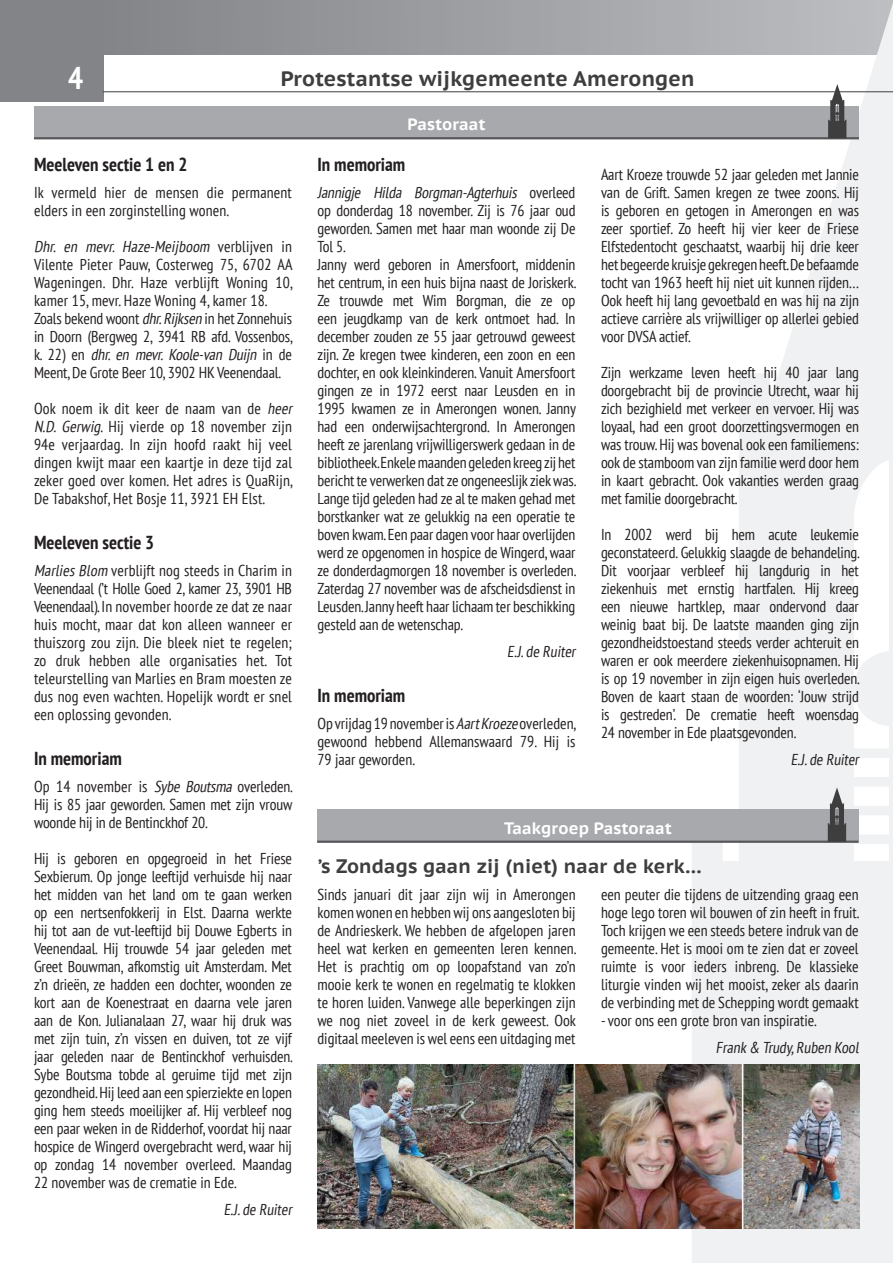
<style>
.page{position:relative;width:893px;height:1263px;background:#fff}
.page>*{position:absolute;margin:0;border:0;box-sizing:border-box;transform-origin:0 0}
.t1{font:700 condensed 31.5px "PT Sans";color:#fff}
.t2{font:700 21px "PT Sans Caption";letter-spacing:.01em;color:#3e3e3f}
.t3{font:700 19.5px "PT Sans Caption";letter-spacing:.01em;color:#3e3e3f}
.t4{font:700 condensed 18.75px "PT Sans";color:#231f20}
.t5{font:700 16.5px "PT Sans Caption";letter-spacing:.01em;color:#fff}
.t6{font:condensed 15.75px/18px "PT Sans";letter-spacing:-.01em;color:#231f20;text-align:justify}
.t7{font:condensed 15.75px/18px "PT Sans";letter-spacing:.01em;color:#231f20}
.s1{font-style:italic}
</style>
<div class="page">
<svg style="left:104px;top:0;width:588px;height:54px;background:#97999c"></svg>
<div style="left:0;top:0;width:104px;height:102px;background:#828487"></div>
<svg style="left:692px;top:0;width:201px;height:1263px;fill:#f0f1f2"></svg>
<hr style="left:103px;top:91px;width:790px;height:1px;background:#3e3e3f">
<div style="left:34px;top:106px;width:825px;height:32px;background:#a8a9ad"></div>
<hr style="left:34px;top:137px;width:825px;height:2px;background:#57585a">
<svg style="left:828px;top:84px;width:18px;height:54px"></svg>
<div style="left:317px;top:809px;width:542px;height:32px;background:#a8a9ad"></div>
<hr style="left:317px;top:840px;width:542px;height:3px;background:#57585a">
<svg style="left:828px;top:787px;width:18px;height:55px"></svg>
<img style="left:317px;top:1064px;width:542px;height:165px">
<h1 class="t1" style="left:68px;top:57px;width:17px">4</h1>
<h2 class="t2" style="left:281px;top:64px;width:415px">Protestantse wijkgemeente Amerongen</h2>
<p class="t4" style="left:34px;top:152px;width:155px">Meeleven sectie 1 en 2</p>
<p class="t7" style="left:34px;top:183px;width:259px">Ik vermeld hier de mensen die permanent elders in een zorginstelling wonen.</p>
<p class="t6" style="left:34px;top:237px;width:260px;text-align:left"><span class="s1">Dhr. en mevr. Haze-Meijboom</span> v e r b l i j v e n i n Vilente Pieter Pauw, Costerweg 75, 6702 AA Wageningen. Dhr. Haze verblijft Woning 10, kamer 15, mevr. Haze Woning 4, kamer 18.<br>Zoals bekend woont <span class="s1">dhr.Rijksen</span> in het Zonnehuis in Doorn (Bergweg 2, 3941 RB afd. Vossenbos, k . 2 2 ) e n <span class="s1">dhr. en mevr. Koole-van Duijn</span> i n d e Meent, De Grote Beer 10, 3902 HK Veenendaal.</p>
<p class="t7" style="left:34px;top:399px;width:263px">Ook noem ik dit keer de naam van de <span class="s1">heer N.D. Gerwig</span>. Hij vierde op 18 november zijn 94e verjaardag. In zijn hoofd raakt hij veel dingen kwijt maar een kaartje in deze tijd zal zeker goed over komen. Het adres is QuaRijn, De Tabakshof, Het Bosje 11, 3921 EH Elst.</p>
<p class="t4" style="left:34px;top:530px;width:122px">Meeleven sectie 3</p>
<p class="t6" style="left:34px;top:561px;width:260px"><span class="s1">MarliesBlom</span> verblijft nog steeds in Charim in Veenendaal (’t Holle Goed 2, kamer 23, 3901 HB Veenendaal). In november hoorde ze dat ze naar huis mocht, maar dat kon alleen wanneer er thuiszorg zou zijn. Die bleek niet te regelen; zo druk hebben alle organisaties het. Tot teleurstelling van Marlies en Bram moesten ze dus nog even wachten. Hopelijk wordt er snel een oplossing gevonden.</p>
<p class="t4" style="left:34px;top:746px;width:89px">In memoriam</p>
<p class="t6" style="left:34px;top:777px;width:260px">Op 14 november is <span class="s1">Sybe Boutsma</span> overleden.<br>Hij is 85 jaar geworden. Samen met zijn vrouw woonde hij in de Bentinckhof 20.</p>
<p class="t6" style="left:34px;top:849px;width:260px">Hij is geboren en opgegroeid in het Friese Sexbierum. Op jonge leeftijd verhuisde hij naar het midden van het land om te gaan werken op een nertsenfokkerij in Elst. Daarna werkte hij tot aan de vut-leeftijd bij Douwe Egberts in Veenendaal. Hij trouwde 54 jaar geleden met Greet Bouwman, afkomstig uit Amsterdam. Met z’n drieën, ze hadden een dochter, woonden ze kort aan de Koenestraat en daarna vele jaren aan de Kon. Julianalaan 27, waar hij druk was met zijn tuin, z’n vissen en duiven, tot ze vijf jaar geleden naar de Bentinckhof verhuisden.<br>Sybe Boutsma tobde al geruime tijd met zijn gezondheid. Hij leed aan een spierziekte en lopen ging hem steeds moeilijker af. Hij verbleef nog een paar weken in de Ridderhof, voordat hij naar hospice de Wingerd overgebracht werd, waar hij op zondag 14 november overleed. Maandag 22 november was de crematie in Ede.</p>
<p class="t6" style="left:224px;top:1200px;width:72px">E.J.de Ruiter</p>
<p class="t5" style="left:408px;top:113px;width:79px">Pastoraat</p>
<p class="t4" style="left:317px;top:152px;width:89px">In memoriam</p>
<p class="t6" style="left:317px;top:183px;width:261px;text-align:left"><span class="s1">Jannigje Hilda Borgman-Agterhuis</span> o v e r l e e d op donderdag 18 november. Zij is 76 jaar oud geworden. Samen met haar man woonde zij De Tol 5.<br>Janny werd geboren in Amersfoort, middenin het centrum, in een huis bijna naast de Joriskerk.<br>Ze trouwde met Wim Borgman, die ze op een jeugdkamp van de kerk ontmoet had. In december zouden ze 55 jaar getrouwd geweest zijn. Ze kregen twee kinderen, een zoon en een dochter, en ook kleinkinderen. Vanuit Amersfoort gingen ze in 1972 eerst naar Leusden en in 1995 kwamen ze in Amerongen wonen. Janny had een onderwijsachtergrond. In Amerongen heeft ze jarenlang vrijwilligerswerk gedaan in de bibliotheek.Enkele maanden geleden kreeg zij het bericht te verwerken dat ze ongeneeslijk ziek was.<br>Lange tijd geleden had ze al te maken gehad met borstkanker wat ze gelukkig na een operatie te boven kwam. Een paar dagen voor haar overlijden werd ze opgenomen in hospice de Wingerd, waar ze donderdagmorgen 18 november is overleden.<br>Zaterdag 27 november was de afscheidsdienst in Leusden. Janny heeft haar lichaam ter beschikking gesteld aan de wetenschap.</p>
<p class="t6" style="left:507px;top:642px;width:72px">E.J.de Ruiter</p>
<p class="t4" style="left:317px;top:683px;width:89px">In memoriam</p>
<p class="t6" style="left:317px;top:714px;width:260px">Op vrijdag 19 november is <span class="s1">AartKroeze</span> overleden, gewoond hebbend Allemanswaard 79. Hij is 79 jaar geworden.</p>
<p class="t6" style="left:601px;top:165px;width:260px">Aart Kroeze trouwde 52 jaar geleden met Jannie van de Grift. Samen kregen ze twee zoons. Hij is geboren en getogen in Amerongen en was zeer sportief. Zo heeft hij vier keer de Friese Elfstedentocht geschaatst, waarbij hij drie keer het begeerde kruisje gekregen heeft.De befaamde tocht van 1963 heeft hij niet uit kunnen rijden… Ook heeft hij lang gevoetbald en was hij na zijn actieve carrière als vrijwilliger op allerlei gebied voor DVSA actief.</p>
<p class="t6" style="left:601px;top:363px;width:259px">Zijn werkzame leven heeft hij 40 jaar lang doorgebracht bij de provincie Utrecht, waar hij zich bezighield met verkeer en vervoer. Hij was loyaal, had een groot doorzettingsvermogen en was trouw. Hij was bovenal ook een familiemens: ook de stamboom van zijn familie werd door hem in kaart gebracht. Ook vakanties werden graag met familie doorgebracht.</p>
<p class="t6" style="left:601px;top:525px;width:260px">In 2002 werd bij hem acute leukemie geconstateerd. Gelukkig slaagde de behandeling.<br>Dit voorjaar verbleef hij langdurig in het ziekenhuis met ernstig hartfalen. Hij kreeg een nieuwe hartklep, maar ondervond daar weinig baat bij. De laatste maanden ging zijn gezondheidstoestand steeds verder achteruit en waren er ook meerdere ziekenhuisopnamen. Hij is op 19 november in zijn eigen huis overleden.<br>Boven de kaart staan de woorden: ‘Jouw strijd is gestreden’. De crematie heeft woensdag 24 november in Ede plaatsgevonden.</p>
<p class="t6" style="left:791px;top:750px;width:72px">E.J.de Ruiter</p>
<p class="t5" style="left:504px;top:817px;width:169px">Taakgroep Pastoraat</p>
<p class="t3" style="left:318px;top:853px;width:385px">’s Zondags gaan zij (niet) naar de kerk…</p>
<p class="t6" style="left:317px;top:885px;width:261px">Sinds januari dit jaar zijn wij in Amerongen komen wonen en hebben wij ons aangesloten bij de Andrieskerk. We hebben de afgelopen jaren heel wat kerken en gemeenten leren kennen.<br>Het is prachtig om op loopafstand van zo’n mooie kerk te wonen en regelmatig te klokken te horen luiden. Vanwege alle beperkingen zijn we nog niet zoveel in de kerk geweest. Ook digitaal meeleven is wel eens een uitdaging met</p>
<p class="t6" style="left:601px;top:885px;width:260px">een peuter die tijdens de uitzending graag een hoge lego toren wil bouwen of zin heeft in fruit.<br>Toch krijgen we een steeds betere indruk van de gemeente. Het is mooi om te zien dat er zoveel ruimte is voor ieders inbreng. De klassieke liturgie vinden wij het mooist, zeker als daarin de verbinding met de Schepping wordt gemaakt</p>
<p class="t6" style="left:716px;top:1007px;width:147px;line-height:27px;text-indent:-115px">- voor ons een grote bron van inspiratie.<br>Frank&amp; Trudy,Ruben Kool</p>
</div>
